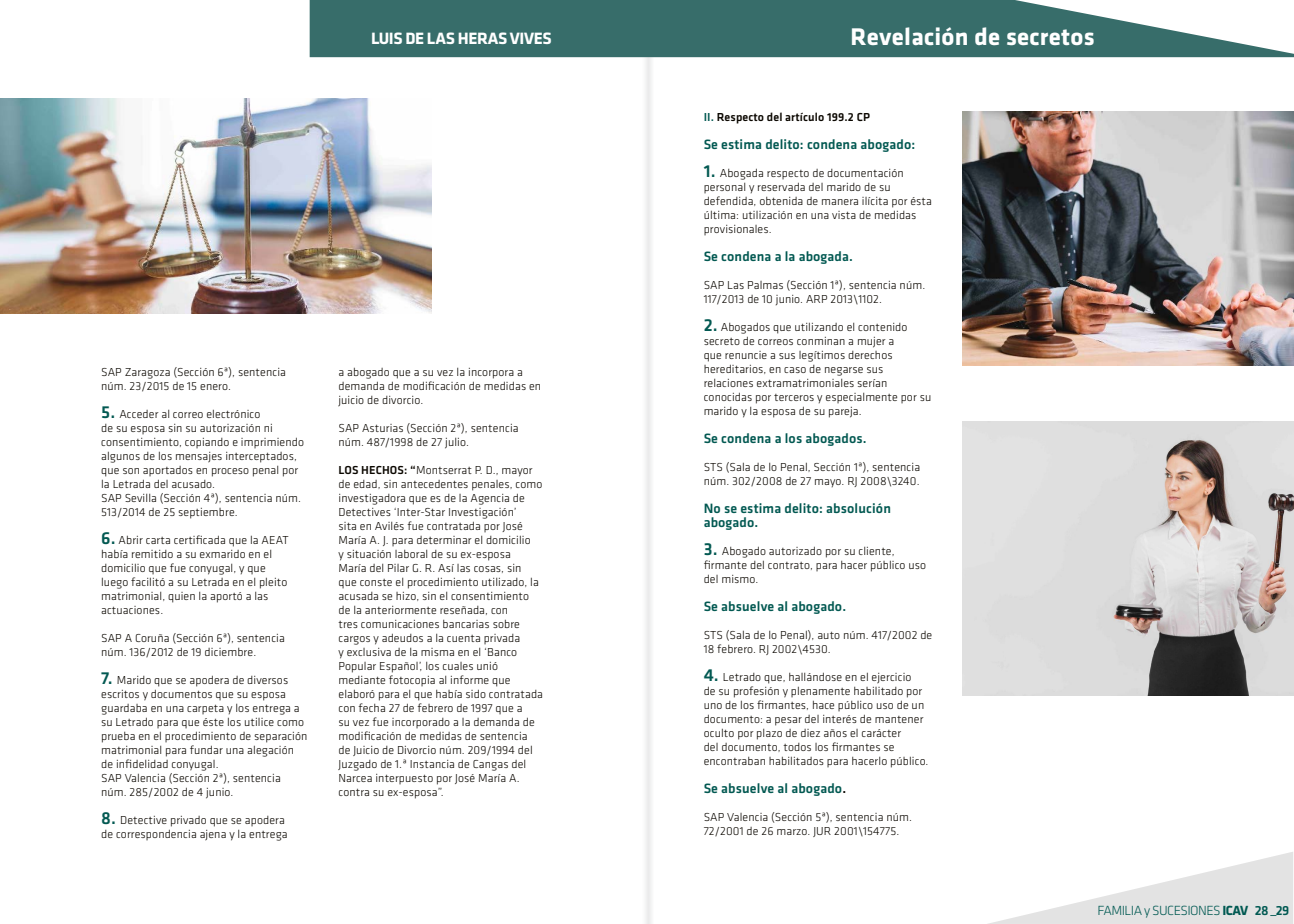
<style>
.page{position:relative;width:1294px;height:924px;background:#fff}
.page>*{position:absolute;margin:0;border:0;box-sizing:border-box;transform-origin:0 0}
.t1{font:700 25px "Klavika";letter-spacing:.01em;color:#fff}
.t2{font:700 17px "Klavika";letter-spacing:-.025em;color:#fff}
.t3{font:500 14px/14px "Klavika";letter-spacing:.01em;color:#035952}
.t4{font:300 13.8px "Klavika";letter-spacing:-.04em;color:#005952}
.t5{font:300 12px/14px "Klavika";letter-spacing:.01em;color:#0b0700}
.t6{font:500 12px "Klavika";letter-spacing:.01em;color:#0b0700}
.s1{font-weight:500;font-size:18px;color:#035952}
.s2{font-weight:500}
.s3{color:#035952}
.s4{color:#0b0700}
.s5{font-weight:700}
</style>
<div class="page">
<div style="left:642px;top:0;width:12px;height:924px;background:#f4f5f5"></div>
<svg style="left:310px;top:0;width:984px;height:57px;background:#51807d"></svg>
<svg style="left:988px;top:852px;width:305px;height:72px"></svg>
<img style="left:0;top:98px;width:432px;height:215px">
<img style="left:963px;top:112px;width:330px;height:253px">
<img style="left:963px;top:421px;width:330px;height:275px">
<p class="t5" style="left:101px;top:365px;width:186px">SAP Zaragoza (Sección 6ª), sentencia núm. 23/2015 de 15 enero.</p>
<p class="t5" style="left:101px;top:407px;width:204px"><span class="s1">5.</span> Acceder al correo electrónico<br>de su esposa sin su autorización ni consentimiento, copiando e imprimiendo algunos de los mensajes interceptados, que son aportados en proceso penal por la Letrada del acusado.<br>SAP Sevilla (Sección 4ª), sentencia núm.<br>513/2014 de 25 septiembre.</p>
<p class="t5" style="left:101px;top:533px;width:189px"><span class="s1">6.</span> Abrir carta certificada que la AEAT había remitido a su exmarido en el domicilio que fue conyugal, y que luego facilitó a su Letrada en el pleito matrimonial, quien la aportó a las actuaciones.</p>
<p class="t5" style="left:101px;top:631px;width:185px">SAP A Coruña (Sección 6ª), sentencia núm. 136/2012 de 19 diciembre.</p>
<p class="t5" style="left:101px;top:673px;width:208px"><span class="s1">7.</span> Marido que se apodera de diversos escritos y documentos que su esposa guardaba en una carpeta y los entrega a su Letrado para que éste los utilice como prueba en el procedimiento de separación matrimonial para fundar una alegación de infidelidad conyugal.<br>SAP Valencia (Sección 2ª), sentencia núm. 285/2002 de 4 junio.</p>
<p class="t5" style="left:101px;top:813px;width:188px"><span class="s1">8.</span> Detective privado que se apodera de correspondencia ajena y la entrega</p>
<h2 class="t2" style="left:371px;top:29px;width:182px">LUIS DE LAS HERAS VIVES</h2>
<h1 class="t1" style="left:850px;top:24px;width:246px">Revelación de secretos</h1>
<p class="t5" style="left:338px;top:365px;width:204px">a abogado que a su vez la incorpora a demanda de modificación de medidas en juicio de divorcio.</p>
<p class="t5" style="left:338px;top:421px;width:182px">SAP Asturias (Sección 2ª), sentencia núm. 487/1998 de 27 julio.</p>
<p class="t5" style="left:338px;top:463px;width:206px"><span class="s2">LOS HECHOS: “</span>Montserrat P. D., mayor de edad, sin antecedentes penales, como investigadora que es de la Agencia de Detectives ‘Inter-Star Investigación’<br>sita en Avilés fue contratada por José María A. J. para determinar el domicilio<br>y situación laboral de su ex-esposa<br>María del Pilar G. R. Así las cosas, sin<br>que conste el procedimiento utilizado, la acusada se hizo, sin el consentimiento de la anteriormente reseñada, con<br>tres comunicaciones bancarias sobre cargos y adeudos a la cuenta privada<br>y exclusiva de la misma en el ‘Banco Popular Español’, los cuales unió mediante fotocopia al informe que elaboró para el que había sido contratada con fecha 27 de febrero de 1997 que a<br>su vez fue incorporado a la demanda de modificación de medidas de sentencia<br>de Juicio de Divorcio núm. 209/1994 del Juzgado de 1.ª Instancia de Cangas del Narcea interpuesto por José María A. contra su ex-esposa”.</p>
<p class="t6" style="left:704px;top:110px;width:168px"><span class="s3">II.</span> Respecto del artículo 199.2 CP</p>
<p class="t3" style="left:704px;top:137px;width:213px">Se estima delito: condena abogado:</p>
<p class="t5" style="left:704px;top:166px;width:230px"><span class="s1">1.</span> Abogada respecto de documentación personal y reservada del marido de su defendida, obtenida de manera ilícita por ésta última: utilización en una vista de medidas provisionales.</p>
<p class="t3" style="left:704px;top:249px;width:151px">Se condena a la abogada.</p>
<p class="t5" style="left:704px;top:278px;width:223px">SAP Las Palmas (Sección 1ª), sentencia núm.<br>117/2013 de 10 junio. ARP 2013\1102.</p>
<p class="t5" style="left:704px;top:320px;width:229px"><span class="s1">2.</span> Abogados que utilizando el contenido secreto de correos conminan a mujer a<br>que renuncie a sus legítimos derechos hereditarios, en caso de negarse sus relaciones extramatrimoniales serían conocidas por terceros y especialmente por su marido y la esposa de su pareja.</p>
<p class="t3" style="left:704px;top:431px;width:165px">Se condena a los abogados.</p>
<p class="t5" style="left:704px;top:460px;width:218px">STS (Sala de lo Penal, Sección 1ª), sentencia núm. 302/2008 de 27 mayo. RJ 2008\3240.</p>
<p class="t3" style="left:704px;top:501px;width:189px">No se estima delito: absolución abogado.</p>
<p class="t5" style="left:704px;top:544px;width:224px"><span class="s1">3.</span> Abogado autorizado por su cliente, firmante del contrato, para hacer público uso del mismo.</p>
<p class="t3" style="left:704px;top:599px;width:144px">Se absuelve al abogado.</p>
<p class="t5" style="left:704px;top:628px;width:230px">STS (Sala de lo Penal), auto núm. 417/2002 de<br>18 febrero. RJ 2002\4530.</p>
<p class="t5" style="left:704px;top:670px;width:226px"><span class="s1">4.</span> Letrado que, hallándose en el ejercicio<br>de su profesión y plenamente habilitado por uno de los firmantes, hace público uso de un documento: a pesar del interés de mantener oculto por plazo de diez años el carácter<br>del documento, todos los firmantes se encontraban habilitados para hacerlo público.</p>
<p class="t3" style="left:704px;top:781px;width:144px">Se absuelve al abogado<span class="s4">.</span></p>
<p class="t5" style="left:704px;top:810px;width:210px">SAP Valencia (Sección 5ª), sentencia núm.<br>72/2001 de 26 marzo. JUR 2001\154775.</p>
<p class="t4" style="left:1098px;top:903px;width:193px">FAMILIA y SUCESIONES <span class="s5">ICAV</span> <span class="s2">28 _29</span></p>
</div>
